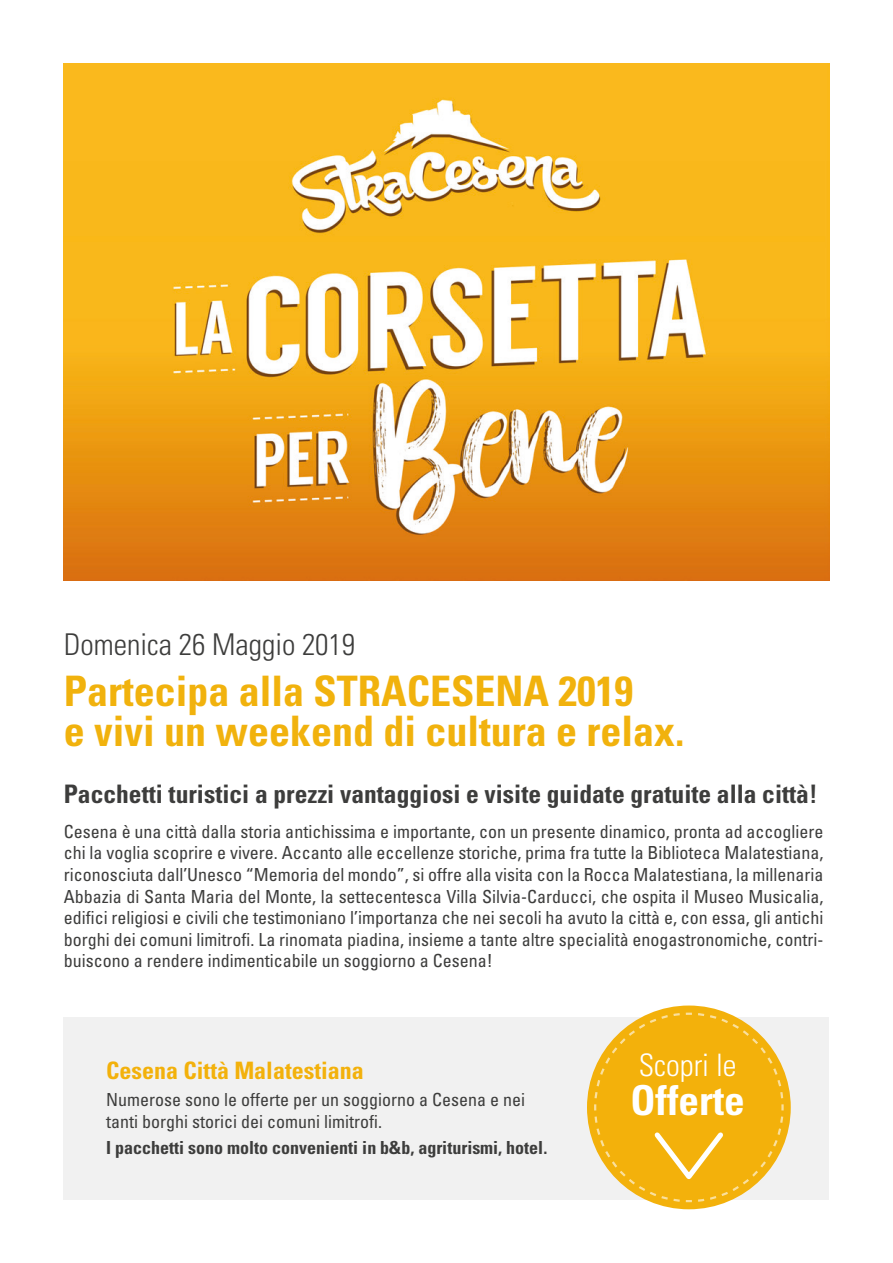
<style>
.page{position:relative;width:893px;height:1263px;background:#fff}
.page>*{position:absolute;margin:0;border:0;box-sizing:border-box;transform-origin:0 0}
.t1{font:700 condensed 42px/40.5px "Univers LT Std";color:#f1b20d}
.t2{font:700 condensed 41.25px "Univers LT Std";color:#fff}
.t3{font:300 condensed 30.9px "Univers LT Std";color:#fff}
.t4{font:300 condensed 30px "Univers LT Std";color:#3d3d3c}
.t5{font:700 condensed 25.5px "Univers LT Std";color:#3d3d3c}
.t6{font:700 condensed 24px "Univers LT Std";color:#f3b10b}
.t7{font:condensed 18px/21.6px "Univers LT Std";color:#3d3d3c;text-align:justify}
.t8{font:700 condensed 18px "Univers LT Std";color:#3d3d3c}
</style>
<div class="page">
<div style="left:64px;top:1017px;width:765px;height:182px;background:#f1f1f1"></div>
<div style="left:587px;top:1005px;width:204px;height:204px;background:#f3b10b;border-radius:50%"></div>
<svg style="left:593px;top:1011px;width:192px;height:192px"></svg>
<img style="left:64px;top:64px;width:765px;height:517px">
<h3 class="t4" style="left:64px;top:627px;width:293px">Domenica 26 Maggio 2019</h3>
<h1 class="t1" style="left:64px;top:670px;width:622px">Partecipa alla STRACESENA 2019<br>e vivi un weekend di cultura e relax.</h1>
<h3 class="t5" style="left:64px;top:778px;width:755px">Pacchetti turistici a prezzi vantaggiosi e visite guidate gratuite alla città!</h3>
<p class="t7" style="left:64px;top:820px;width:761px">Cesena è una città dalla storia antichissima e importante, con un presente dinamico, pronta ad accogliere chi la voglia scoprire e vivere. Accanto alle eccellenze storiche, prima fra tutte la Biblioteca Malatestiana, riconosciuta dall’Unesco “Memoria del mondo”, si offre alla visita con la Rocca Malatestiana, la millenaria Abbazia di Santa Maria del Monte, la settecentesca Villa Silvia-Carducci, che ospita il Museo Musicalia, edifici religiosi e civili che testimoniano l’importanza che nei secoli ha avuto la città e, con essa, gli antichi borghi dei comuni limitrofi. La rinomata piadina, insieme a tante altre specialità enogastronomiche, contri&shy;buiscono a rendere indimenticabile un soggiorno a Cesena!</p>
<h3 class="t6" style="left:106px;top:1056px;width:259px">Cesena Città Malatestiana</h3>
<p class="t7" style="left:106px;top:1089px;width:420px">Numerose sono le offerte per un soggiorno a Cesena e nei tanti borghi storici dei comuni limitrofi.</p>
<p class="t8" style="left:106px;top:1136px;width:442px">I pacchetti sono molto convenienti in b&amp;b, agriturismi, hotel.</p>
<h3 class="t3" style="left:639px;top:1046px;width:99px">Scopri le</h3>
<h2 class="t2" style="left:630px;top:1075px;width:116px">Offerte</h2>
</div>
